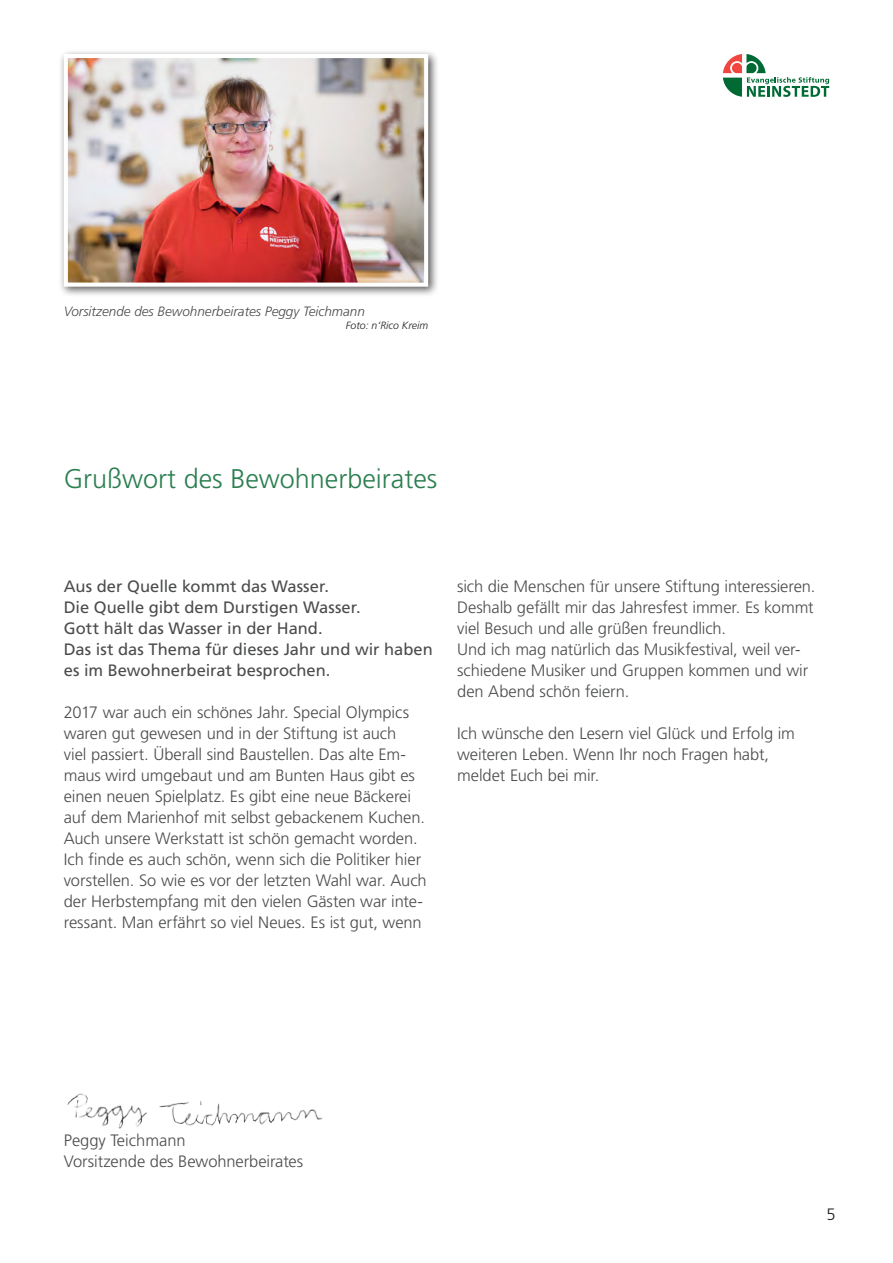
<style>
.page{position:relative;width:893px;height:1263px;background:#fff}
.page>*{position:absolute;margin:0;border:0;box-sizing:border-box;transform-origin:0 0}
.t1{font:300 27px "Frutiger LT Pro";color:#2b7e50}
.t2{font:300 16.5px/21px "Frutiger LT Pro";letter-spacing:-.005em;color:#4b4c4d}
.t3{font:16.5px/21px "Frutiger LT Pro";color:#4b4c4d}
.t4{font:300 16.5px "Frutiger LT Pro";color:#231f20}
.t5{font:italic 300 13.5px "Frutiger LT Pro";color:#4b4c4d}
.t6{font:italic 300 10.5px "Frutiger LT Pro";color:#231f20}
</style>
<div class="page">
<svg style="left:723px;top:54px;width:106px;height:43px"></svg>
<img style="left:67px;top:1093px;width:255px;height:36px">
<div style="left:59px;top:49px;width:380px;height:249px;background:#231f20;opacity:.75"></div>
<img style="left:69px;top:59px;width:354px;height:223px">
<div style="left:64px;top:54px;width:364px;height:233px;border:4px solid #fff"></div>
<p class="t5" style="left:64px;top:304px;width:303px">Vorsitzende des Bewohnerbeirates Peggy Teichmann</p>
<p class="t6" style="left:346px;top:319px;width:84px">Foto: n‘Rico Kreim</p>
<p class="t1" style="left:64px;top:463px;width:375px">Grußwort des Bewohnerbeirates</p>
<p class="t3" style="left:64px;top:576px;width:267px">Aus der Quelle kommt das Wasser.</p>
<p class="t3" style="left:64px;top:597px;width:298px">Die Quelle gibt dem Durstigen Wasser.</p>
<p class="t3" style="left:64px;top:618px;width:260px">Gott hält das Wasser in der Hand.</p>
<p class="t3" style="left:64px;top:639px;width:371px">Das ist das Thema für dieses Jahr und wir haben es im Bewohnerbeirat besprochen.</p>
<p class="t2" style="left:64px;top:702px;width:347px">2017 war auch ein schönes Jahr. Special Olympics waren gut gewesen und in der Stiftung ist auch</p>
<p class="t2" style="left:64px;top:744px;width:363px">viel passiert. Überall sind Baustellen. Das alte Em&shy;maus wird umgebaut und am Bunten Haus gibt es einen neuen Spielplatz. Es gibt eine neue Bäckerei auf dem Marienhof mit selbst gebackenem Kuchen.</p>
<p class="t2" style="left:64px;top:828px;width:355px">Auch unsere Werkstatt ist schön gemacht worden.</p>
<p class="t2" style="left:64px;top:849px;width:364px">Ich finde es auch schön, wenn sich die Politiker hier vorstellen. So wie es vor der letzten Wahl war. Auch der Herbstempfang mit den vielen Gästen war inte&shy;ressant. Man erfährt so viel Neues. Es ist gut, wenn</p>
<p class="t2" style="left:457px;top:576px;width:360px">sich die Menschen für unsere Stiftung interessieren.</p>
<p class="t2" style="left:457px;top:597px;width:358px">Deshalb gefällt mir das Jahresfest immer. Es kommt viel Besuch und alle grüßen freundlich.</p>
<p class="t2" style="left:457px;top:639px;width:353px">Und ich mag natürlich das Musikfestival, weil ver&shy;schiedene Musiker und Gruppen kommen und wir den Abend schön feiern.</p>
<p class="t2" style="left:457px;top:723px;width:339px">Ich wünsche den Lesern viel Glück und Erfolg im weiteren Leben. Wenn Ihr noch Fragen habt,</p>
<p class="t2" style="left:457px;top:765px;width:144px">meldet Euch bei mir.</p>
<p class="t2" style="left:64px;top:1130px;width:123px">Peggy Teichmann</p>
<p class="t2" style="left:64px;top:1151px;width:241px">Vorsitzende des Bewohnerbeirates</p>
<p class="t4" style="left:826px;top:1205px;width:11px">5</p>
</div>
